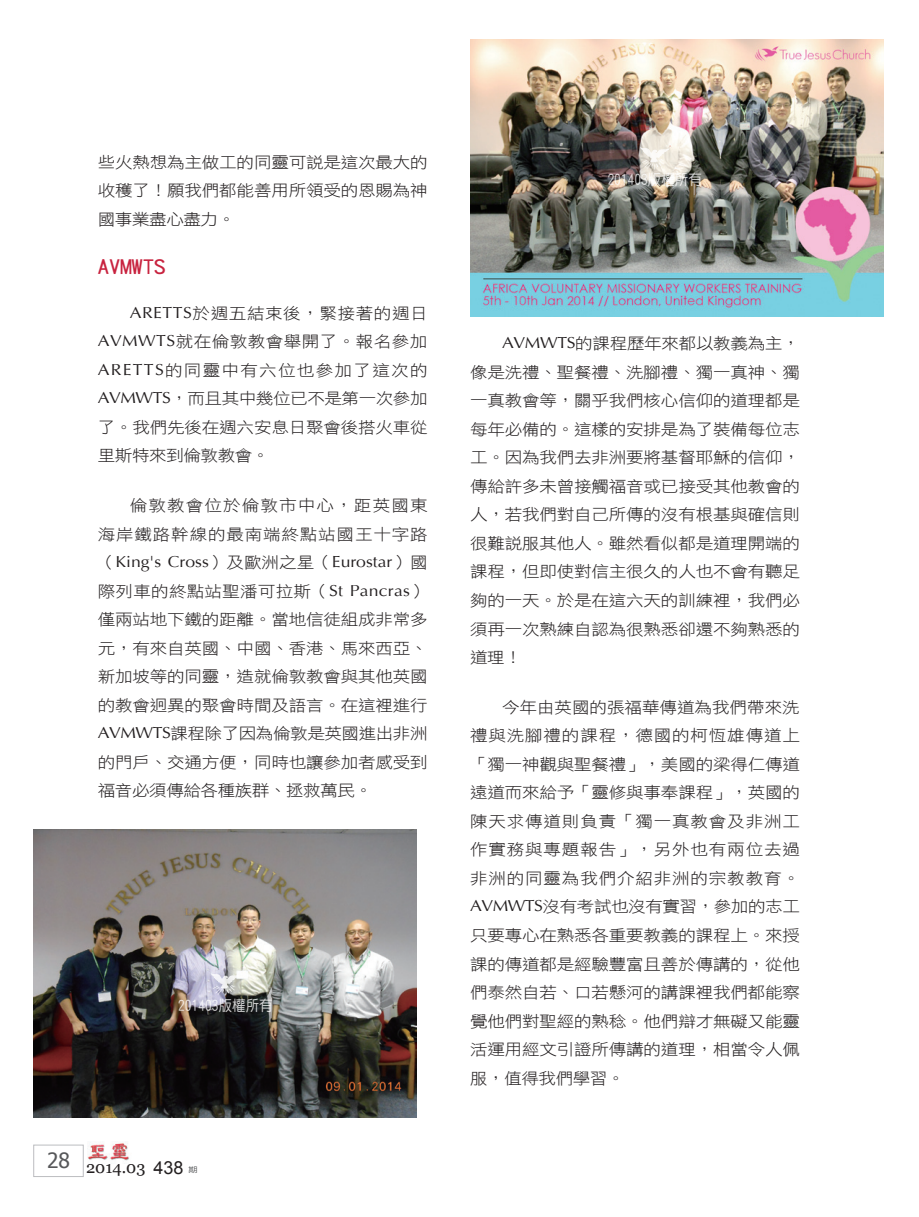
<style>
.page{position:relative;width:919px;height:1217px;background:#fff}
.page>*{position:absolute;margin:0;border:0;box-sizing:border-box;transform-origin:0 0}
.大標{font:20.25px "DF Hei W7 WIN BF";color:#c8233f;scale:1.11 1}
.t1{font:16.5px "Georgia";color:#231f20}
.t2{font:15.75px/28.5px "DF Hei W3 WIN BF";letter-spacing:-.01em;color:#231f20;text-align:justify;scale:1.11 1}
.t3{font:15px "DF Yuan W5 WIN BF";color:#fff;scale:.9 1}
.t4{font:7.5px "DF Hei W5 WIN BF";color:#57585a;scale:1.25 1}
.s1{font-family:"Optima"}
.s2{font-family:"Arial";font-size:18px}
</style>
<div class="page">
<div style="left:33px;top:1144px;width:50px;height:32px;border:1px solid #bcbdc0"></div>
<img style="left:88px;top:1143px;width:41px;height:18px">
<img style="left:470px;top:40px;width:413px;height:277px">
<img style="left:34px;top:829px;width:383px;height:287px">
<svg style="left:640px;top:147px;width:29px;height:22px"></svg>
<svg style="left:211px;top:973px;width:29px;height:22px"></svg>
<p class="t2" style="left:98px;top:148px;width:298px">些火熱想為主做工的同靈可說是這次最大的收穫了！願我們都能善用所領受的恩賜為神國事業盡心盡力。</p>
<p class="大標" style="left:98px;top:257px;width:62px">AVMWTS</p>
<p class="t2" style="left:98px;top:298px;width:298px;text-indent:32px"><span class="s1">ARETTS</span>於週五結束後，緊接著的週日<span class="s1">AVMWTS</span>就在倫敦教會舉開了。報名參加<span class="s1">ARETTS</span>的同靈中有六位也參加了這次的<span class="s1">AVMWTS</span>，而且其中幾位已不是第一次參加了。我們先後在週六安息日聚會後搭火車從里斯特來到倫敦教會。</p>
<p class="t2" style="left:98px;top:491px;width:298px;text-indent:32px">倫敦教會位於倫敦市中心，距英國東海岸鐵路幹線的最南端終點站國王十字路（<span class="s1">King's Cross</span>）及歐洲之星（<span class="s1">Eurostar</span>）國際列車的終點站聖潘可拉斯（<span class="s1">St Pancras</span>）僅兩站地下鐵的距離。當地信徒組成非常多元，有來自英國、中國、香港、馬來西亞、新加坡等的同靈，造就倫敦教會與其他英國的教會迥異的聚會時間及語言。在這裡進行<span class="s1">AVMWTS</span>課程除了因為倫敦是英國進出非洲的門戶、交通方便，同時也讓參加者感受到福音必須傳給各種族群、拯救萬民。</p>
<p class="t3" style="left:178px;top:997px;width:107px">201403版權所有</p>
<p class="t1" style="left:47px;top:1156px;width:138px"><sup>28</sup> 2014.03 <span class="s2">438</span></p>
<p class="t4" style="left:188px;top:1165px;width:9px">期</p>
<p class="t3" style="left:607px;top:172px;width:106px">201403版權所有</p>
<p class="t2" style="left:470px;top:329px;width:298px;text-indent:32px"><span class="s1">AVMWTS</span>的課程歷年來都以教義為主，像是洗禮、聖餐禮、洗腳禮、獨一真神、獨一真教會等，關乎我們核心信仰的道理都是每年必備的。這樣的安排是為了裝備每位志工。因為我們去非洲要將基督耶穌的信仰，傳給許多未曾接觸福音或已接受其他教會的人，若我們對自己所傳的沒有根基與確信則很難說服其他人。雖然看似都是道理開端的課程，但即使對信主很久的人也不會有聽足夠的一天。於是在這六天的訓練裡，我們必須再一次熟練自認為很熟悉卻還不夠熟悉的道理！</p>
<p class="t2" style="left:470px;top:692px;width:298px;text-indent:32px">今年由英國的張福華傳道為我們帶來洗禮與洗腳禮的課程，德國的柯恆雄傳道上「獨一神觀與聖餐禮」，美國的梁得仁傳道遠道而來給予「靈修與事奉課程」，英國的陳天求傳道則負責「獨一真教會及非洲工作實務與專題報告」，另外也有兩位去過非洲的同靈為我們介紹非洲的宗教教育。<span class="s1">AVMWTS</span>沒有考試也沒有實習，參加的志工只要專心在熟悉各重要教義的課程上。來授課的傳道都是經驗豐富且善於傳講的，從他們泰然自若、口若懸河的講課裡我們都能察覺他們對聖經的熟稔。他們辯才無礙又能靈活運用經文引證所傳講的道理，相當令人佩服，值得我們學習。</p>
</div>
